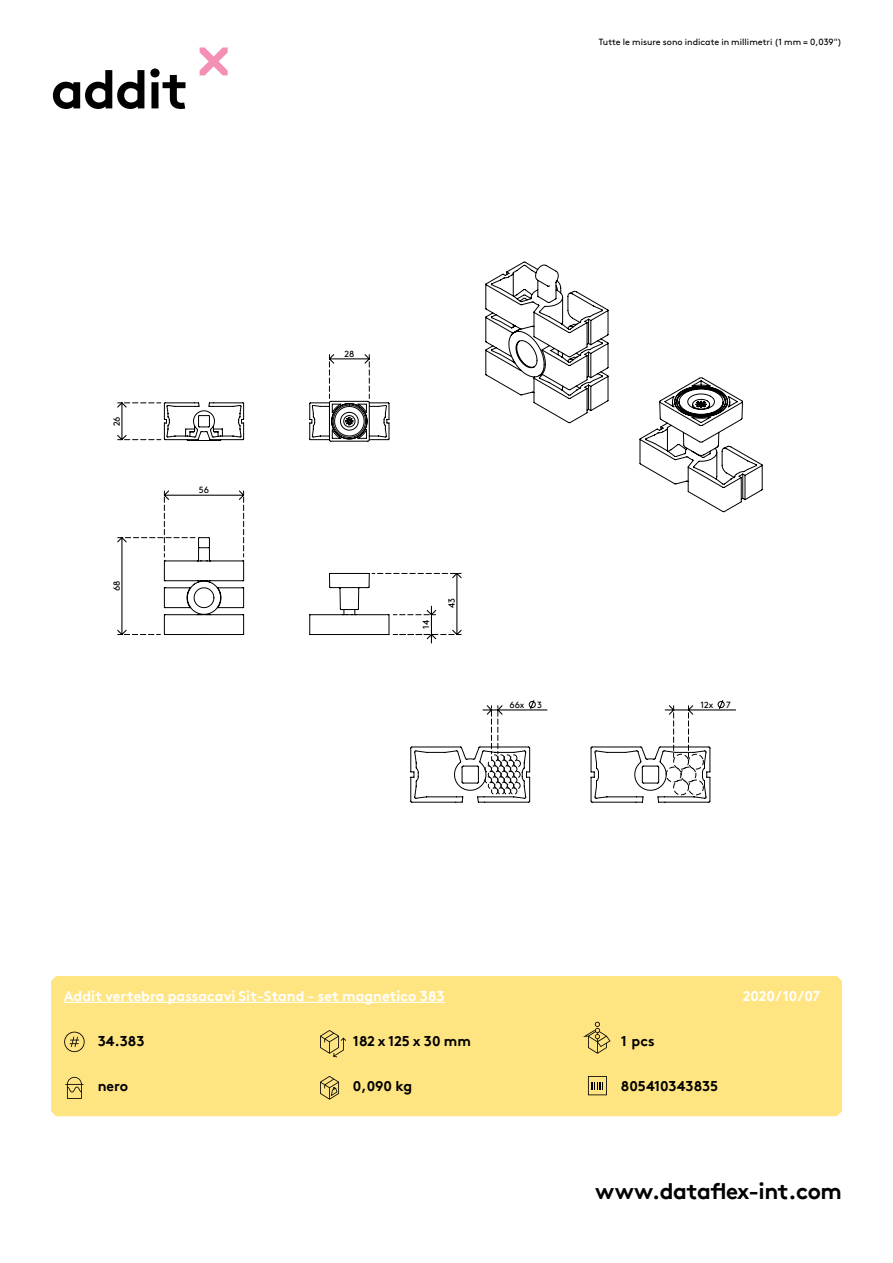
<style>
.page{position:relative;width:893px;height:1263px;background:#fff}
.page>*{position:absolute;margin:0;border:0;box-sizing:border-box;transform-origin:0 0}
.hoofdstuk{font:700 54px "Brown Pro TT";letter-spacing:-.02em;color:#000}
.t1{font:700 22.5px "Brown Pro TT";letter-spacing:-.02em;color:#000}
.t2{font:700 14.25px "Brown Pro TT";color:#fff}
.specificaties{font:700 14.25px "Brown Pro TT";color:#000}
.t3{font:9px "Brown";color:#000}
.t4{font:9px "Brown Pro TT Regular Alt";color:#000}
</style>
<div class="page">
<svg style="left:200px;top:47px;width:28px;height:28px"></svg>
<div style="left:51px;top:976px;width:791px;height:140px;background:#ffe582"></div>
<svg style="left:410px;top:700px;width:326px;height:103px"></svg>
<svg style="left:118px;top:354px;width:344px;height:282px"></svg>
<svg style="left:485px;top:261px;width:278px;height:252px"></svg>
<svg style="left:64px;top:1032px;width:21px;height:20px"></svg>
<svg style="left:65px;top:1077px;width:18px;height:22px"></svg>
<svg style="left:320px;top:1030px;width:26px;height:27px"></svg>
<svg style="left:583px;top:1022px;width:27px;height:32px"></svg>
<svg style="left:320px;top:1076px;width:19px;height:24px"></svg>
<svg style="left:588px;top:1076px;width:19px;height:19px"></svg>
<hr style="left:64px;top:1002px;width:381px;height:1px;background:#fff">
<p class="hoofdstuk" style="left:51px;top:46px;width:139px">addit</p>
<p class="t4" style="left:110px;top:426px;width:11px;rotate:-90deg">26</p>
<p class="t4" style="left:110px;top:591px;width:12px;rotate:-90deg">68</p>
<p class="t4" style="left:199px;top:483px;width:12px">56</p>
<p class="t3" style="left:599px;top:35px;width:245px">Tutte le misure sono indicate in millimetri (1 mm = 0,039")</p>
<p class="t4" style="left:344px;top:347px;width:11px">28</p>
<p class="t4" style="left:419px;top:629px;width:10px;rotate:-90deg">14</p>
<p class="t4" style="left:445px;top:608px;width:11px;rotate:-90deg">43</p>
<p class="t4" style="left:509px;top:698px;width:17px">66x</p>
<p class="t4" style="left:537px;top:698px;width:6px">3</p>
<p class="t4" style="left:700px;top:698px;width:14px">12x</p>
<p class="t4" style="left:726px;top:698px;width:6px">7</p>
<p class="t2" style="left:64px;top:985px;width:382px">Addit vertebra passacavi Sit-Stand - set magnetico 383</p>
<p class="t2" style="left:743px;top:985px;width:79px">2020/10/07</p>
<p class="specificaties" style="left:98px;top:1029px;width:48px">34.383</p>
<p class="specificaties" style="left:98px;top:1074px;width:32px">nero</p>
<p class="specificaties" style="left:353px;top:1029px;width:119px">182 x 125 x 30 mm</p>
<p class="specificaties" style="left:621px;top:1029px;width:35px">1 pcs</p>
<p class="specificaties" style="left:353px;top:1074px;width:61px">0,090 kg</p>
<p class="specificaties" style="left:621px;top:1074px;width:99px">805410343835</p>
<h2 class="t1" style="left:595px;top:1173px;width:248px">www.dataflex-int.com</h2>
</div>
